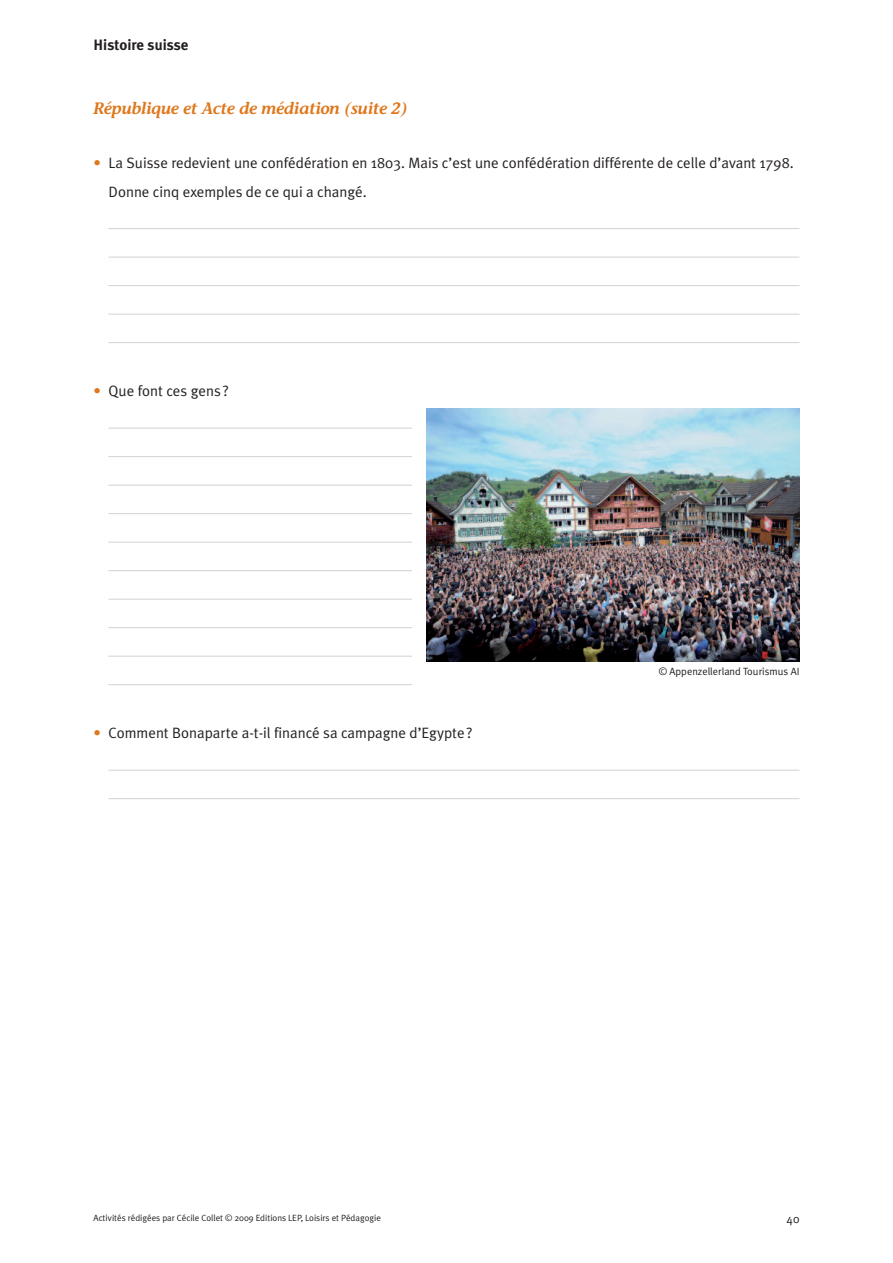
<style>
.page{position:relative;width:893px;height:1263px;background:#fff}
.page>*{position:absolute;margin:0;border:0;box-sizing:border-box;transform-origin:0 0}
.t1{font:italic 600 16.5px "Stone Informal";letter-spacing:-.02em;color:#df771b}
.t2{font:15px/28.5px "Meta Plus Normal";color:#231f20}
.t3{font:700 15px "Meta Plus";color:#231f20}
.t4{font:12px "Meta Plus Normal";color:#231f20}
.t5{font:10.5px "Meta Plus Normal";color:#231f20}
.t6{font:9px "Meta Plus Normal";color:#231f20}
.s1{color:#df771b}
</style>
<div class="page">
<hr style="left:108px;top:228px;width:691px;height:1px;background:#d1d2d4">
<hr style="left:108px;top:257px;width:691px;height:1px;background:#d1d2d4">
<hr style="left:108px;top:285px;width:691px;height:1px;background:#d1d2d4">
<hr style="left:108px;top:314px;width:691px;height:1px;background:#d1d2d4">
<hr style="left:108px;top:342px;width:691px;height:1px;background:#d1d2d4">
<hr style="left:108px;top:428px;width:304px;height:1px;background:#d1d2d4">
<hr style="left:108px;top:456px;width:304px;height:1px;background:#d1d2d4">
<hr style="left:108px;top:485px;width:304px;height:1px;background:#d1d2d4">
<hr style="left:108px;top:513px;width:304px;height:1px;background:#d1d2d4">
<hr style="left:108px;top:542px;width:304px;height:1px;background:#d1d2d4">
<hr style="left:108px;top:570px;width:304px;height:1px;background:#d1d2d4">
<hr style="left:108px;top:599px;width:304px;height:1px;background:#d1d2d4">
<hr style="left:108px;top:627px;width:304px;height:1px;background:#d1d2d4">
<hr style="left:108px;top:656px;width:304px;height:1px;background:#d1d2d4">
<hr style="left:108px;top:684px;width:304px;height:1px;background:#d1d2d4">
<hr style="left:108px;top:770px;width:691px;height:1px;background:#d1d2d4">
<hr style="left:108px;top:798px;width:691px;height:1px;background:#d1d2d4">
<img style="left:427px;top:408px;width:372px;height:253px">
<p class="t3" style="left:94px;top:36px;width:97px">Histoire suisse</p>
<p class="t1" style="left:94px;top:102px;width:316px">République et Acte de médiation (suite 2)</p>
<p class="t2" style="left:109px;top:149px;width:687px;text-indent:-15px"><span class="s1">•</span> La Suisse redevient une confédération en 1803. Mais c’est une confédération différente de celle d’avant 1798.<br>Donne cinq exemples de ce qui a changé.</p>
<p class="t2" style="left:94px;top:377px;width:137px"><span class="s1">•</span> Que font ces gens?</p>
<p class="t2" style="left:94px;top:719px;width:381px"><span class="s1">•</span> Comment Bonaparte a-t-il financé sa campagne d’Egypte?</p>
<p class="t5" style="left:659px;top:665px;width:142px">© Appenzellerland Tourismus AI</p>
<p class="t6" style="left:94px;top:1212px;width:289px">Activités rédigées par Cécile Collet © 2009 Editions LEP, Loisirs et Pédagogie</p>
<p class="t4" style="left:787px;top:1212px;width:14px">40</p>
</div>
